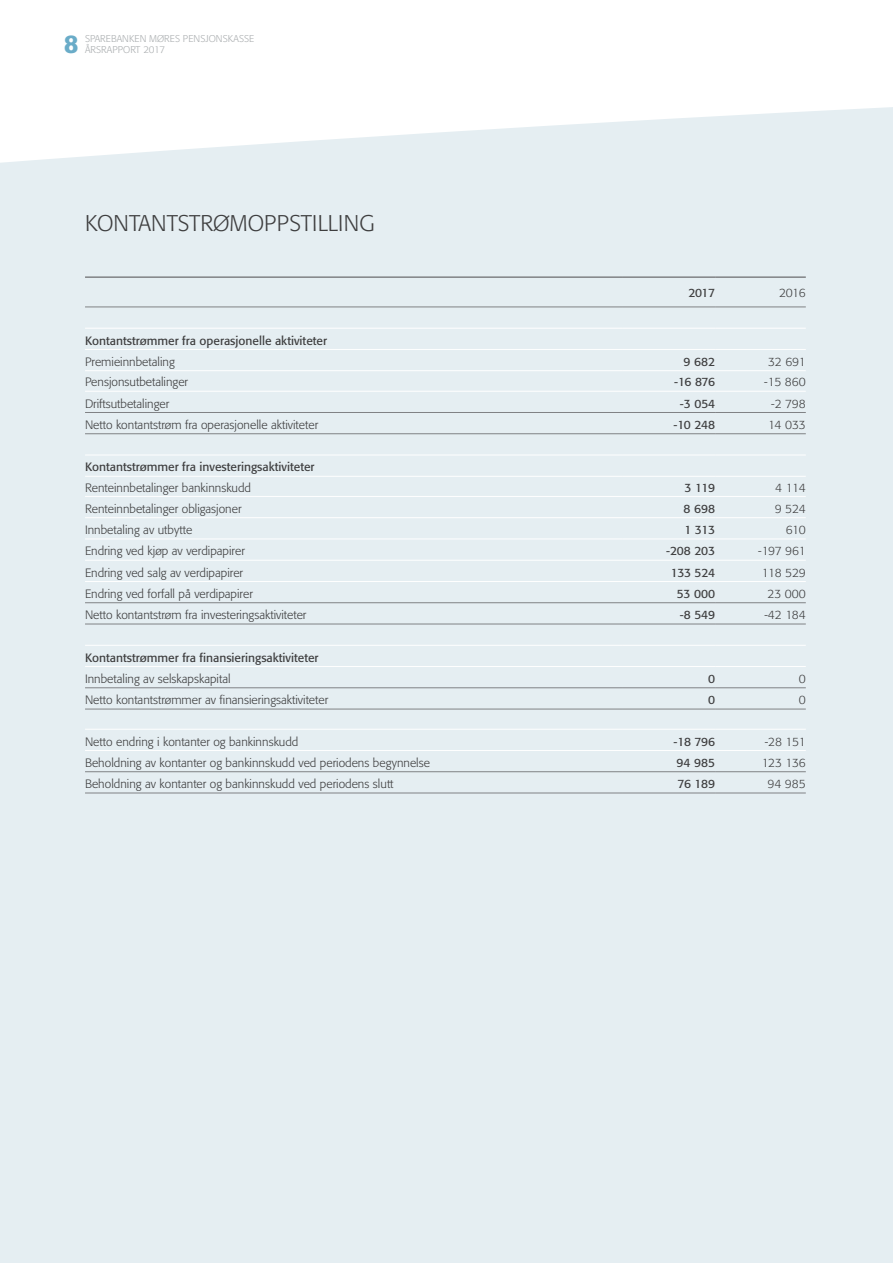
<style>
.page{position:relative;width:893px;height:1263px;background:#fff}
.page>*{position:absolute;margin:0;border:0;box-sizing:border-box;transform-origin:0 0}
.t1{font:500 25.5px "Formata";color:#6aacc8}
.t2{font:300 22.5px "Formata";color:#3e3e3f}
.t3{font:300 12px "Formata";color:#3e3e3f}
.t4{font:12px "Formata";color:#3e3e3f}
.t5{font:300 9.75px "Formata";color:#aaaeb0}
</style>
<div class="page">
<div style="left:0;top:107px;width:893px;height:1156px;background:#e5eef2"></div>
<hr style="left:85px;top:276px;width:538px;height:2px;background:#808285">
<hr style="left:623px;top:276px;width:92px;height:2px;background:#808285">
<hr style="left:715px;top:276px;width:91px;height:2px;background:#808285">
<hr style="left:85px;top:328px;width:538px;height:1px;background:#fff">
<hr style="left:623px;top:328px;width:92px;height:1px;background:#fff">
<hr style="left:715px;top:328px;width:91px;height:1px;background:#fff">
<hr style="left:85px;top:349px;width:538px;height:1px;background:#fff">
<hr style="left:623px;top:349px;width:92px;height:1px;background:#fff">
<hr style="left:715px;top:349px;width:91px;height:1px;background:#fff">
<hr style="left:85px;top:370px;width:538px;height:1px;background:#fff">
<hr style="left:623px;top:370px;width:92px;height:1px;background:#fff">
<hr style="left:715px;top:370px;width:91px;height:1px;background:#fff">
<hr style="left:85px;top:391px;width:538px;height:1px;background:#fff">
<hr style="left:623px;top:391px;width:92px;height:1px;background:#fff">
<hr style="left:715px;top:391px;width:91px;height:1px;background:#fff">
<hr style="left:85px;top:455px;width:538px;height:1px;background:#fff">
<hr style="left:623px;top:455px;width:92px;height:1px;background:#fff">
<hr style="left:715px;top:455px;width:91px;height:1px;background:#fff">
<hr style="left:85px;top:476px;width:538px;height:1px;background:#fff">
<hr style="left:623px;top:476px;width:92px;height:1px;background:#fff">
<hr style="left:715px;top:476px;width:91px;height:1px;background:#fff">
<hr style="left:85px;top:496px;width:538px;height:1px;background:#fff">
<hr style="left:623px;top:496px;width:92px;height:1px;background:#fff">
<hr style="left:715px;top:496px;width:91px;height:1px;background:#fff">
<hr style="left:85px;top:517px;width:538px;height:1px;background:#fff">
<hr style="left:623px;top:517px;width:92px;height:1px;background:#fff">
<hr style="left:715px;top:517px;width:91px;height:1px;background:#fff">
<hr style="left:85px;top:539px;width:538px;height:1px;background:#fff">
<hr style="left:623px;top:539px;width:92px;height:1px;background:#fff">
<hr style="left:715px;top:539px;width:91px;height:1px;background:#fff">
<hr style="left:85px;top:560px;width:538px;height:1px;background:#fff">
<hr style="left:623px;top:560px;width:92px;height:1px;background:#fff">
<hr style="left:715px;top:560px;width:91px;height:1px;background:#fff">
<hr style="left:85px;top:581px;width:538px;height:1px;background:#fff">
<hr style="left:623px;top:581px;width:92px;height:1px;background:#fff">
<hr style="left:715px;top:581px;width:91px;height:1px;background:#fff">
<hr style="left:85px;top:645px;width:538px;height:1px;background:#fff">
<hr style="left:623px;top:645px;width:92px;height:1px;background:#fff">
<hr style="left:715px;top:645px;width:91px;height:1px;background:#fff">
<hr style="left:85px;top:666px;width:538px;height:1px;background:#fff">
<hr style="left:623px;top:666px;width:92px;height:1px;background:#fff">
<hr style="left:715px;top:666px;width:91px;height:1px;background:#fff">
<hr style="left:85px;top:729px;width:538px;height:1px;background:#fff">
<hr style="left:623px;top:729px;width:92px;height:1px;background:#fff">
<hr style="left:715px;top:729px;width:91px;height:1px;background:#fff">
<hr style="left:85px;top:750px;width:538px;height:1px;background:#fff">
<hr style="left:623px;top:750px;width:92px;height:1px;background:#fff">
<hr style="left:715px;top:750px;width:91px;height:1px;background:#fff">
<hr style="left:85px;top:307px;width:538px;height:1px;background:#808285">
<hr style="left:623px;top:307px;width:92px;height:1px;background:#808285">
<hr style="left:715px;top:307px;width:91px;height:1px;background:#808285">
<hr style="left:85px;top:412px;width:538px;height:1px;background:#808285">
<hr style="left:623px;top:412px;width:92px;height:1px;background:#808285">
<hr style="left:715px;top:412px;width:91px;height:1px;background:#808285">
<hr style="left:85px;top:433px;width:538px;height:1px;background:#808285">
<hr style="left:623px;top:433px;width:92px;height:1px;background:#808285">
<hr style="left:715px;top:433px;width:91px;height:1px;background:#808285">
<hr style="left:85px;top:602px;width:538px;height:1px;background:#808285">
<hr style="left:623px;top:602px;width:92px;height:1px;background:#808285">
<hr style="left:715px;top:602px;width:91px;height:1px;background:#808285">
<hr style="left:85px;top:624px;width:538px;height:1px;background:#808285">
<hr style="left:623px;top:624px;width:92px;height:1px;background:#808285">
<hr style="left:715px;top:624px;width:91px;height:1px;background:#808285">
<hr style="left:85px;top:687px;width:538px;height:1px;background:#808285">
<hr style="left:623px;top:687px;width:92px;height:1px;background:#808285">
<hr style="left:715px;top:687px;width:91px;height:1px;background:#808285">
<hr style="left:85px;top:709px;width:538px;height:1px;background:#808285">
<hr style="left:623px;top:709px;width:92px;height:1px;background:#808285">
<hr style="left:715px;top:709px;width:91px;height:1px;background:#808285">
<hr style="left:85px;top:771px;width:538px;height:1px;background:#808285">
<hr style="left:623px;top:771px;width:92px;height:1px;background:#808285">
<hr style="left:715px;top:771px;width:91px;height:1px;background:#808285">
<hr style="left:85px;top:793px;width:538px;height:1px;background:#808285">
<hr style="left:623px;top:793px;width:92px;height:1px;background:#808285">
<hr style="left:715px;top:793px;width:91px;height:1px;background:#808285">
<p class="t5" style="left:85px;top:33px;width:171px">SPAREBANKEN MØRES PENSJONSKASSE</p>
<h1 class="t1" style="left:64px;top:29px;width:16px">8</h1>
<p class="t5" style="left:85px;top:44px;width:82px">ÅRSRAPPORT 2017</p>
<h2 class="t2" style="left:85px;top:210px;width:291px">KONTANTSTRØMOPPSTILLING</h2>
<p class="t4" style="left:688px;top:286px;width:28px">2017</p>
<p class="t3" style="left:779px;top:286px;width:28px">2016</p>
<p class="t4" style="left:85px;top:333px;width:244px">Kontantstrømmer fra operasjonelle aktiviteter</p>
<p class="t3" style="left:85px;top:355px;width:91px">Premieinnbetaling</p>
<p class="t4" style="left:684px;top:354px;width:33px">9 682</p>
<p class="t3" style="left:768px;top:355px;width:39px">32 691</p>
<p class="t3" style="left:85px;top:375px;width:105px">Pensjonsutbetalinger</p>
<p class="t4" style="left:674px;top:375px;width:43px">-16 876</p>
<p class="t3" style="left:764px;top:375px;width:43px">-15 860</p>
<p class="t3" style="left:85px;top:396px;width:86px">Driftsutbetalinger</p>
<p class="t4" style="left:680px;top:396px;width:37px">-3 054</p>
<p class="t3" style="left:771px;top:396px;width:36px">-2 798</p>
<p class="t3" style="left:85px;top:418px;width:235px">Netto kontantstrøm fra operasjonelle aktiviteter</p>
<p class="t4" style="left:673px;top:417px;width:43px">-10 248</p>
<p class="t3" style="left:768px;top:418px;width:39px">14 033</p>
<p class="t4" style="left:85px;top:460px;width:231px">Kontantstrømmer fra investeringsaktiviteter</p>
<p class="t3" style="left:85px;top:480px;width:168px">Renteinnbetalinger bankinnskudd</p>
<p class="t4" style="left:685px;top:480px;width:32px">3 119</p>
<p class="t3" style="left:775px;top:480px;width:32px">4 114</p>
<p class="t3" style="left:85px;top:502px;width:158px">Renteinnbetalinger obligasjoner</p>
<p class="t4" style="left:684px;top:501px;width:33px">8 698</p>
<p class="t3" style="left:775px;top:502px;width:33px">9 524</p>
<p class="t3" style="left:85px;top:523px;width:109px">Innbetaling av utbytte</p>
<p class="t4" style="left:684px;top:523px;width:32px">1 313</p>
<p class="t3" style="left:786px;top:523px;width:22px">610</p>
<p class="t3" style="left:85px;top:544px;width:161px">Endring ved kjøp av verdipapirer</p>
<p class="t4" style="left:666px;top:544px;width:51px">-208 203</p>
<p class="t3" style="left:758px;top:544px;width:49px">-197 961</p>
<p class="t3" style="left:85px;top:565px;width:160px">Endring ved salg av verdipapirer</p>
<p class="t4" style="left:671px;top:565px;width:46px">133 524</p>
<p class="t3" style="left:762px;top:565px;width:46px">118 529</p>
<p class="t3" style="left:85px;top:587px;width:169px">Endring ved forfall på verdipapirer</p>
<p class="t4" style="left:677px;top:586px;width:40px">53 000</p>
<p class="t3" style="left:768px;top:587px;width:40px">23 000</p>
<p class="t3" style="left:85px;top:608px;width:223px">Netto kontantstrøm fra investeringsaktiviteter</p>
<p class="t4" style="left:680px;top:608px;width:37px">-8 549</p>
<p class="t3" style="left:764px;top:608px;width:43px">-42 184</p>
<p class="t4" style="left:85px;top:650px;width:235px">Kontantstrømmer fra finansieringsaktiviteter</p>
<p class="t3" style="left:85px;top:672px;width:147px">Innbetaling av selskapskapital</p>
<p class="t4" style="left:708px;top:671px;width:8px">0</p>
<p class="t3" style="left:799px;top:672px;width:8px">0</p>
<p class="t3" style="left:85px;top:693px;width:245px">Netto kontantstrømmer av finansieringsaktiviteter</p>
<p class="t4" style="left:708px;top:693px;width:8px">0</p>
<p class="t3" style="left:799px;top:693px;width:8px">0</p>
<p class="t3" style="left:85px;top:734px;width:215px">Netto endring i kontanter og bankinnskudd</p>
<p class="t4" style="left:674px;top:734px;width:43px">-18 796</p>
<p class="t3" style="left:765px;top:734px;width:43px">-28 151</p>
<p class="t3" style="left:85px;top:756px;width:346px">Beholdning av kontanter og bankinnskudd ved periodens begynnelse</p>
<p class="t4" style="left:677px;top:755px;width:40px">94 985</p>
<p class="t3" style="left:762px;top:756px;width:46px">123 136</p>
<p class="t3" style="left:85px;top:777px;width:310px">Beholdning av kontanter og bankinnskudd ved periodens slutt</p>
<p class="t4" style="left:678px;top:777px;width:39px">76 189</p>
<p class="t3" style="left:767px;top:777px;width:40px">94 985</p>
</div>
